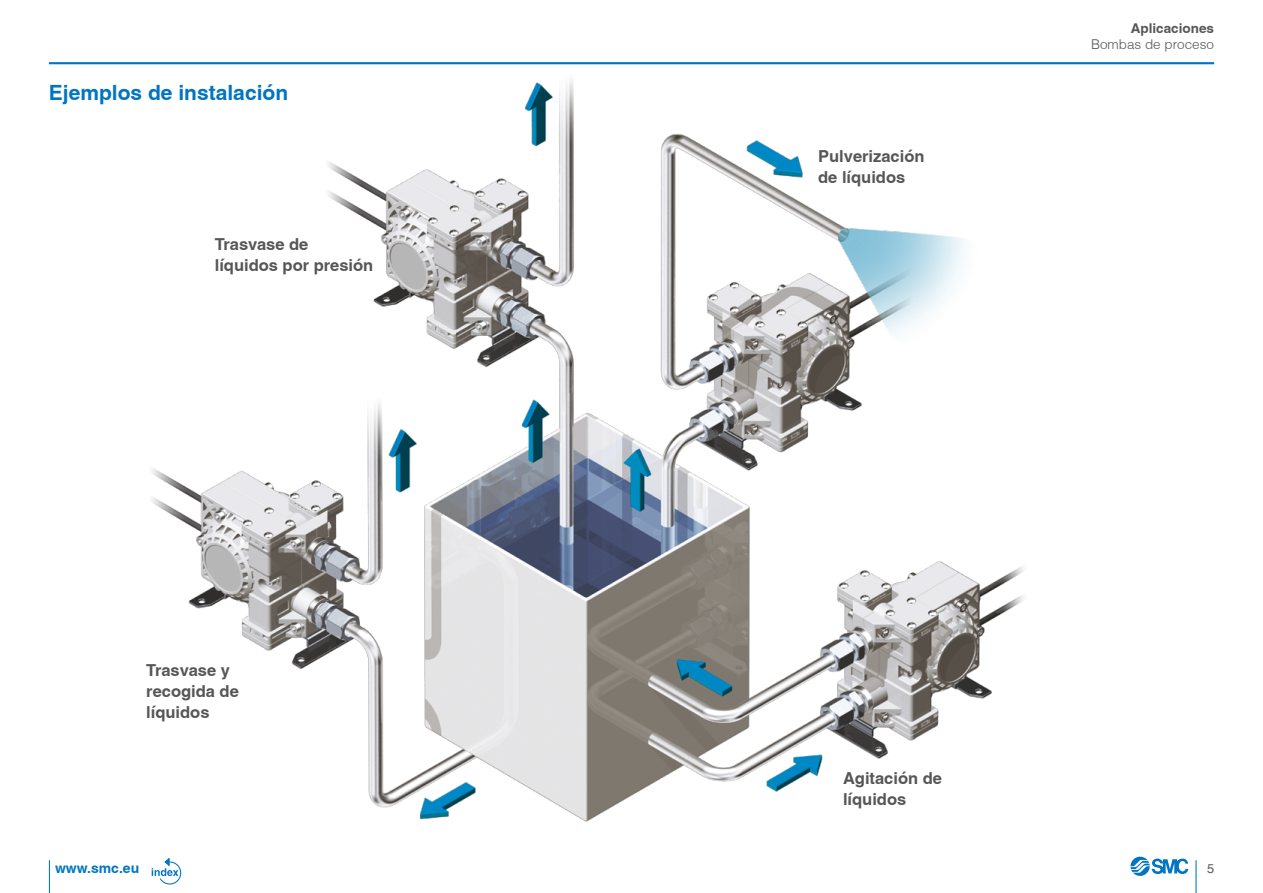
<style>
.page{position:relative;width:1263px;height:893px;background:#fff}
.page>*{position:absolute;margin:0;border:0;box-sizing:border-box;transform-origin:0 0}
.t1{font:700 21px "Helvetica";color:#0075c2}
.t2{font:700 16.5px/21px "Helvetica";color:#565656}
.t3{font:700 13.95px "Helvetica";color:#0075c2}
.t4{font:300 13.5px "Helvetica";color:#565656}
.t5{font:700 13.5px "Helvetica";color:#565656}
.t6{font:12.75px "Helvetica";color:#565656}
</style>
<div class="page">
<img style="left:129px;top:64px;width:922px;height:812px">
<hr style="left:49px;top:62px;width:1165px;height:2px;background:#0075c2">
<svg style="left:152px;top:856px;width:30px;height:29px"></svg>
<hr style="left:1195px;top:860px;width:1px;height:33px;background:#0075c2">
<hr style="left:49px;top:860px;width:1px;height:33px;background:#0075c2">
<svg style="left:1130px;top:857px;width:58px;height:19px"></svg>
<p class="t1" style="left:49px;top:84px;width:241px">Ejemplos de instalación</p>
<p class="t2" style="left:215px;top:235px;width:160px">Trasvase de líquidos por presión</p>
<p class="t2" style="left:146px;top:661px;width:94px">Trasvase y recogida de líquidos</p>
<p class="t2" style="left:818px;top:147px;width:108px">Pulverización de líquidos</p>
<p class="t5" style="left:1131px;top:22px;width:85px">Aplicaciones</p>
<p class="t4" style="left:1091px;top:39px;width:125px">Bombas de proceso</p>
<p class="t2" style="left:843px;top:769px;width:101px">Agitación de líquidos</p>
<p class="t3" style="left:55px;top:862px;width:86px">www.smc.eu</p>
<p class="t6" style="left:1207px;top:858px;width:9px">5</p>
</div>
